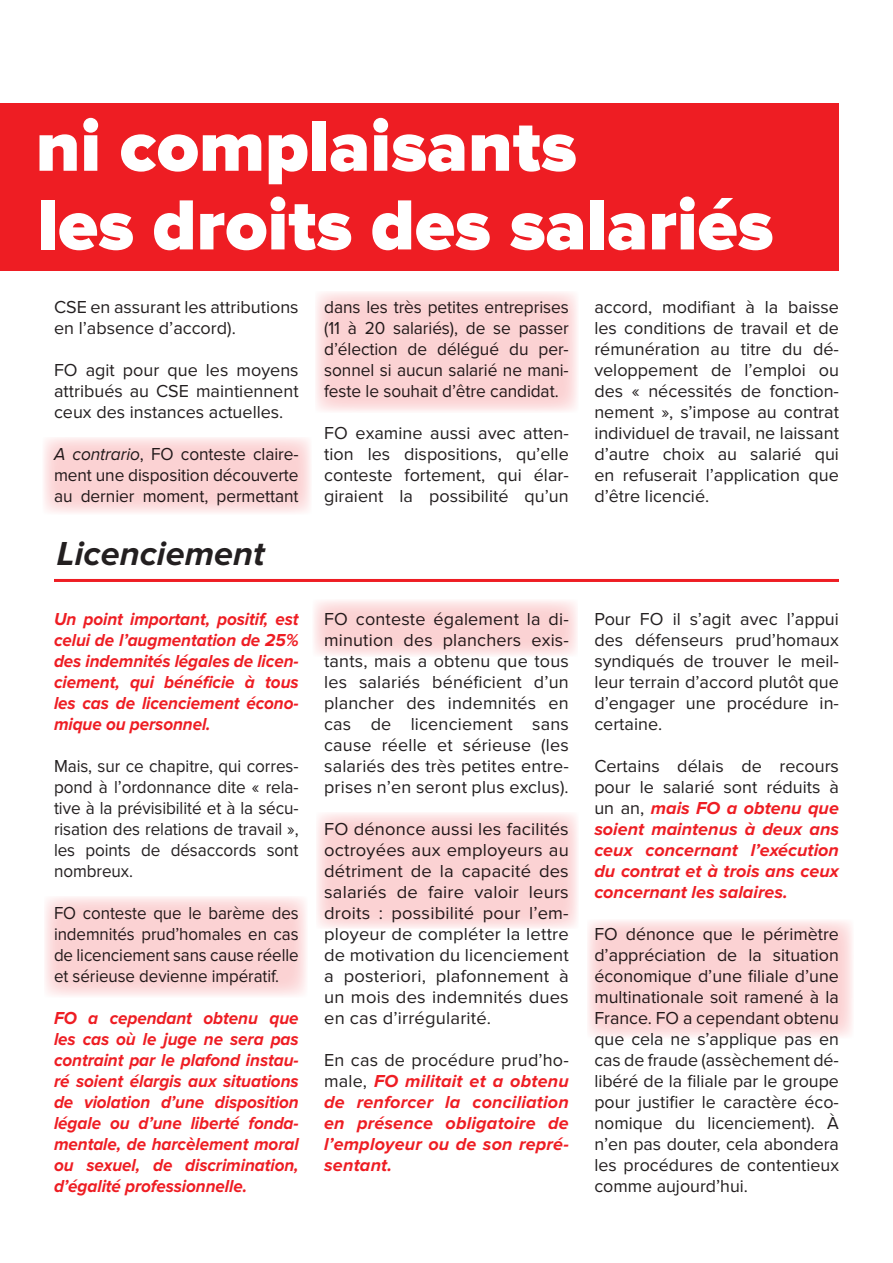
<style>
.page{position:relative;width:893px;height:1263px;background:#fff}
.page>*{position:absolute;margin:0;border:0;box-sizing:border-box;transform-origin:0 0}
.t1{font:900 73.5px/78.6px "Proxima Nova";color:#fff}
.t2{font:italic 700 34.5px "Proxima Nova";color:#231f20}
.t3{font:18px/21px "Proxima Nova";color:#231f20;text-align:justify}
.t4{font:italic 700 18px/21px "Proxima Nova";letter-spacing:-.005em;color:#ee1d23;text-align:justify;scale:.95 1}
.t5{font:italic 700 18px/21px "Proxima Nova";letter-spacing:-.005em;color:#ee1d23;text-align:justify}
.t6{font:18px/21px "Proxima Nova";color:#231f20;text-align:justify;scale:.96 1}
.t7{font:18px/21px "Proxima Nova";color:#231f20;text-align:justify;scale:.95 1}
.t8{font:18px/21px "Proxima Nova";color:#231f20;text-align:justify;scale:.94 1}
.s1{font-style:italic}
.s2{font-weight:400;font-style:normal;color:#231f20}
</style>
<div class="page">
<div style="left:0;top:104px;width:838px;height:167px;background:#ee1d23"></div>
<hr style="left:54px;top:579px;width:785px;height:3px;background:#ee1d23">
<svg style="left:316px;top:292px;width:261px;height:119px;background:#fbd6d7"></svg>
<svg style="left:44px;top:438px;width:266px;height:75px;background:#fbd8d9"></svg>
<svg style="left:45px;top:897px;width:261px;height:99px;background:#fbd7d8"></svg>
<svg style="left:314px;top:601px;width:263px;height:54px;background:#fbd9da"></svg>
<svg style="left:317px;top:813px;width:260px;height:115px;background:#fbd6d7"></svg>
<svg style="left:588px;top:921px;width:264px;height:116px;background:#fbd6d7"></svg>
<h1 class="t1" style="left:36px;top:109px;width:739px">ni complaisants<br>les droits des salariés</h1>
<p class="t3" style="left:54px;top:297px;width:246px">CSE en assurant les attributions en l’absence d’accord).</p>
<p class="t3" style="left:54px;top:360px;width:246px">FO agit pour que les moyens attribués au CSE maintiennent ceux des instances actuelles.</p>
<p class="t6" style="left:54px;top:444px;width:256px"><span class="s1">A contrario</span>, FO conteste claire&shy;ment une disposition découverte au dernier moment, permettant</p>
<p class="t2" style="left:57px;top:534px;width:210px">Licenciement</p>
<p class="t4" style="left:54px;top:609px;width:259px">Un point important, positif, est celui de l’augmentation de 25% des indemnités légales de licen&shy;ciement, qui bénéficie à tous les cas de licenciement écono&shy;mique ou personnel.</p>
<p class="t7" style="left:54px;top:756px;width:259px">Mais, sur ce chapitre, qui corres&shy;pond à l’ordonnance dite « rela&shy;tive à la prévisibilité et à la sécu&shy;risation des relations de travail », les points de désaccords sont nombreux.</p>
<p class="t8" style="left:54px;top:903px;width:262px">FO conteste que le barème des indemnités prud’homales en cas de licenciement sans cause réelle et sérieuse devienne impératif.</p>
<p class="t4" style="left:54px;top:1008px;width:259px">FO a cependant obtenu que les cas où le juge ne sera pas contraint par le plafond instau&shy;ré soient élargis aux situations de violation d’une disposition légale ou d’une liberté fonda&shy;mentale, de harcèlement moral ou sexuel, de discrimination, d’égalité professionnelle.</p>
<p class="t6" style="left:324px;top:297px;width:256px">dans les très petites entreprises (11 à 20 salariés), de se passer d’élection de délégué du per&shy;sonnel si aucun salarié ne mani&shy;feste le souhait d’être candidat.</p>
<p class="t3" style="left:324px;top:423px;width:246px">FO examine aussi avec atten&shy;tion les dispositions, qu’elle conteste fortement, qui élar&shy;giraient la possibilité qu’un</p>
<p class="t3" style="left:324px;top:609px;width:246px">FO conteste également la di&shy;minution des planchers exis&shy;tants, mais a obtenu que tous les salariés bénéficient d’un plancher des indemnités en cas de licenciement sans cause réelle et sérieuse (les salariés des très petites entre&shy;prises n’en seront plus exclus).</p>
<p class="t3" style="left:324px;top:819px;width:246px">FO dénonce aussi les facilités octroyées aux employeurs au détriment de la capacité des salariés de faire valoir leurs droits : possibilité pour l’em&shy;ployeur de compléter la lettre de motivation du licenciement a posteriori, plafonnement à un mois des indemnités dues en cas d’irrégularité.</p>
<p class="t5" style="left:324px;top:1050px;width:246px"><span class="s2">En cas de procédure prud’ho&shy;male,</span> FO militait et a obtenu de renforcer la conciliation en présence obligatoire de l’employeur ou de son repré&shy;sentant.</p>
<p class="t3" style="left:594px;top:297px;width:246px">accord, modifiant à la baisse les conditions de travail et de rémunération au titre du dé&shy;veloppement de l’emploi ou des « nécessités de fonction&shy;nement », s’impose au contrat individuel de travail, ne laissant d’autre choix au salarié qui en refuserait l’application que d’être licencié.</p>
<p class="t3" style="left:594px;top:609px;width:246px">Pour FO il s’agit avec l’appui des défenseurs prud’homaux syndiqués de trouver le meil&shy;leur terrain d’accord plutôt que d’engager une procédure in&shy;certaine.</p>
<p class="t5" style="left:594px;top:756px;width:246px"><span class="s2">Certains délais de recours pour le salarié sont réduits à un an,</span> mais FO a obtenu que soient maintenus à deux ans ceux concernant l’exécution du contrat et à trois ans ceux concernant les salaires.</p>
<p class="t3" style="left:594px;top:924px;width:246px">FO dénonce que le périmètre d’appréciation de la situation économique d’une filiale d’une multinationale soit ramené à la France. FO a cependant obtenu que cela ne s’applique pas en cas de fraude (assèchement dé&shy;libéré de la filiale par le groupe pour justifier le caractère éco&shy;nomique du licenciement). À n’en pas douter, cela abondera les procédures de contentieux comme aujourd’hui.</p>
</div>
